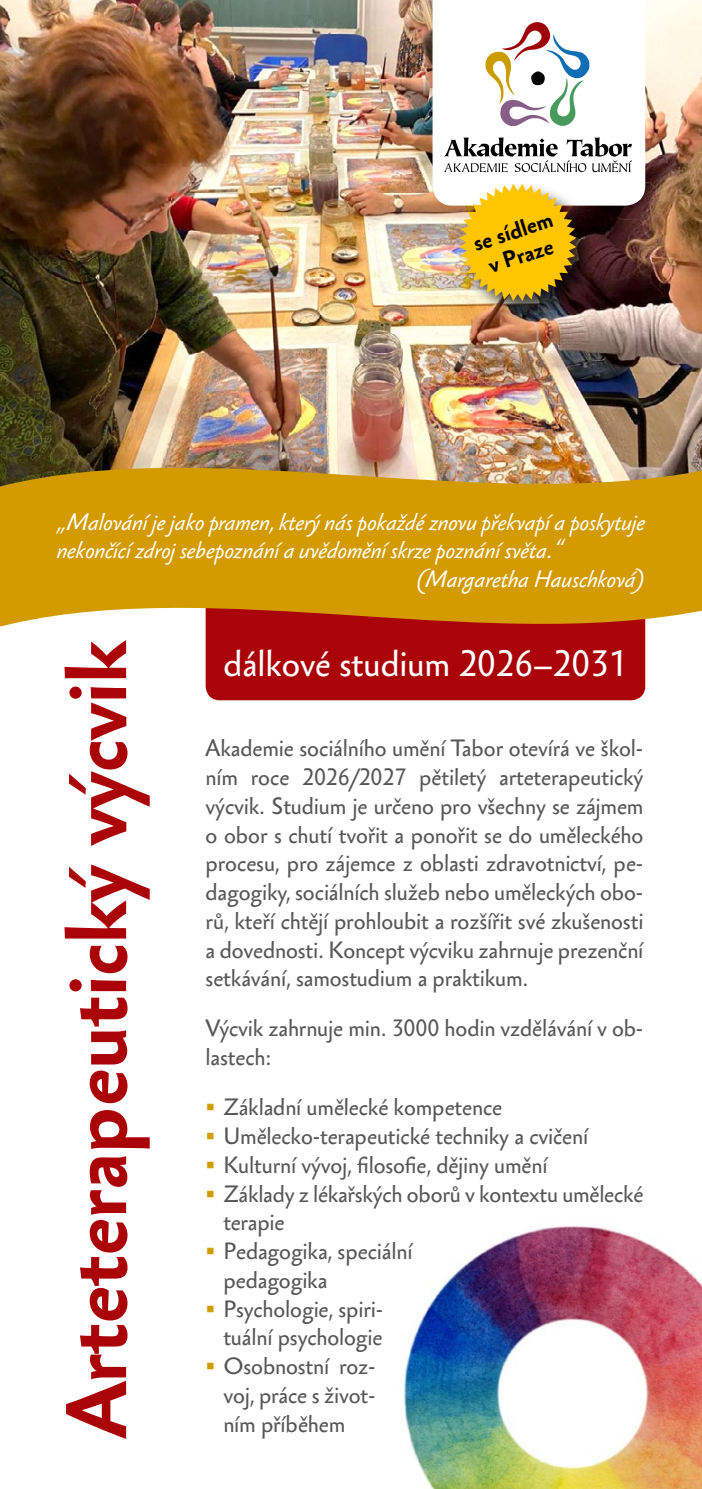
<style>
.page{position:relative;width:702px;height:1489px;background:#fff}
.page>*{position:absolute;margin:0;border:0;box-sizing:border-box;transform-origin:0 0}
.t1{font:700 78.5px "Sebastian Text Pro";color:#ab0408}
.t2{font:33.75px "Sebastian Text Pro";color:#fff}
.t3{font:21.75px/28.8px "Sebastian Text Pro";letter-spacing:-.005em;color:#555756}
.t4{font:italic 21.75px/28.8px "Sebastian Text Pro";color:#fff}
.t5{font:700 21.25px "Sebastian Text Pro";color:#000}
.s1{color:#d39b00}
</style>
<div class="page">
<img style="left:403px;top:1226px;width:299px;height:262px">
<div style="left:206px;top:466px;width:439px;height:234px;background:#ab0408;border-radius:14px"></div>
<svg style="left:0;top:491px;width:702px;height:170px;fill:#d39b00"></svg>
<img style="left:0;top:0;width:702px;height:491px">
<svg style="left:432px;top:0;width:213px;height:206px"></svg>
<svg style="left:485px;top:22px;width:104px;height:104px"></svg>
<svg style="left:444px;top:137px;width:188px;height:35px"></svg>
<div style="left:457px;top:182px;width:141px;height:141px;background:#000;opacity:.75"></div>
<img style="left:459px;top:184px;width:117px;height:117px">
<p class="t5" style="left:469px;top:230px;width:84px;rotate:-18deg">se sídlem</p>
<p class="t5" style="left:484px;top:252px;width:69px;rotate:-18deg">v Praze</p>
<p class="t4" style="left:57px;top:508px;width:590px">„Malování je jako pramen, který nás pokaždé znovu překvapí a poskytuje nekončící zdroj sebepoznání a uvědomění skrze poznání světa.“</p>
<p class="t4" style="left:415px;top:565px;width:231px">(Margaretha Hauschková)</p>
<p class="t1" style="left:46px;top:1436px;width:798px;rotate:-90deg">Arteterapeutický výcvik</p>
<p class="t2" style="left:223px;top:642px;width:405px">dálkové studium 2026–2031</p>
<p class="t3" style="left:206px;top:734px;width:439px;text-align:justify">Akademie sociálního umění Tabor otevírá ve škol&shy;ním roce 2026/2027 pětiletý arteterapeutický výcvik. Studium je určeno pro všechny se zájmem o obor s chutí tvořit a ponořit se do uměleckého procesu, pro zájemce z oblasti zdravotnictví, pe&shy;dagogiky, sociálních služeb nebo uměleckých obo&shy;rů, kteří chtějí prohloubit a rozšířit své zkušenosti a dovednosti. Koncept výcviku zahrnuje prezenční setkávání, samostudium a praktikum.</p>
<p class="t3" style="left:206px;top:1014px;width:439px">Výcvik zahrnuje min. 3000 hodin vzdělávání v ob&shy;lastech:</p>
<p class="t3" style="left:206px;top:1093px;width:298px"><span class="s1">▪</span> Základní umělecké kompetence</p>
<p class="t3" style="left:206px;top:1122px;width:384px"><span class="s1">▪</span> Umělecko-terapeutické techniky a cvičení</p>
<p class="t3" style="left:206px;top:1150px;width:343px"><span class="s1">▪</span> Kulturní vývoj, filosofie, dějiny umění</p>
<p class="t3" style="left:223px;top:1179px;width:421px;text-indent:-18px"><span class="s1">▪</span> Základy z lékařských oborů v kontextu umělecké terapie</p>
<p class="t3" style="left:223px;top:1237px;width:190px;text-indent:-18px"><span class="s1">▪</span> Pedagogika, speciální pedagogika</p>
<p class="t3" style="left:206px;top:1294px;width:179px;text-align:right"><span class="s1">▪</span> Psychologie, spiri&shy;tuální psychologie</p>
<p class="t3" style="left:206px;top:1352px;width:172px;text-align:right"><span class="s1">▪</span> Osobnostní roz&shy;voj, práce s život-</p>
<p class="t3" style="left:223px;top:1409px;width:123px">ním příběhem</p>
</div>
